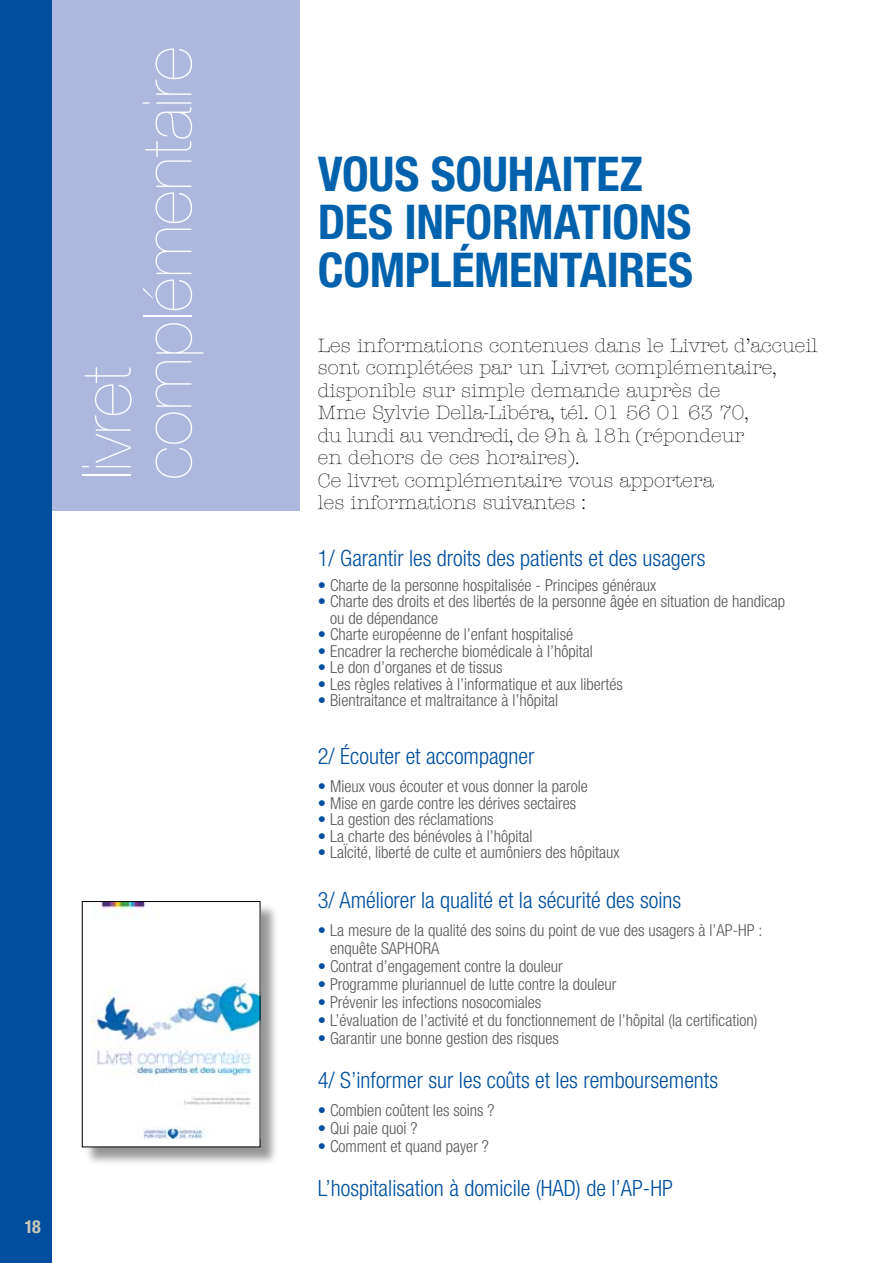
<style>
.page{position:relative;width:893px;height:1263px;background:#fff}
.page>*{position:absolute;margin:0;border:0;box-sizing:border-box;transform-origin:0 0}
.t1{font:200 68.1px/60.6px "Helvetica Neue LT Std";color:#fff}
.t2{font:700 condensed 48px/48px "Helvetica Neue LT Std";letter-spacing:-.005em;color:#0061ad}
.t3{font:300 condensed 22.5px "Helvetica Neue LT Std";color:#004f9f}
.t4{font:300 19.5px/22.5px "American Typewriter Std";color:#000}
.t5{font:700 condensed 18px "Helvetica Neue LT Std";color:#cccab8}
.t6{font:300 condensed 16.5px/16.5px "Helvetica Neue LT Std";color:#575756}
.s1{color:#004f9f}
</style>
<div class="page">
<div style="left:0;top:0;width:300px;height:510px;background:#aeb8df"></div>
<div style="left:0;top:0;width:52px;height:1263px;background:#004f9f"></div>
<div style="left:84px;top:903px;width:195px;height:263px;background:#000;opacity:.41"></div>
<div style="left:82px;top:901px;width:178px;height:246px;background:#fff"></div>
<img style="left:91px;top:903px;width:167px;height:235px">
<h1 class="t1" style="left:76px;top:480px;width:435px;rotate:-90deg">livret complémentaire</h1>
<p class="t5" style="left:24px;top:1216px;width:18px">18</p>
<h2 class="t2" style="left:318px;top:149px;width:377px">VOUS SOUHAITEZ<br>DES INFORMATIONS<br>COMPLÉMENTAIRES</h2>
<p class="t4" style="left:318px;top:334px;width:501px">Les informations contenues dans le Livret d’accueil sont complétées par un Livret complémentaire, disponible sur simple demande auprès de<br>Mme Sylvie Della-Libéra, tél. 01 56 01 63 70,<br>du lundi au vendredi, de 9h à 18h (répondeur<br>en dehors de ces horaires).<br>Ce livret complémentaire vous apportera<br>les informations suivantes :</p>
<h3 class="t3" style="left:318px;top:545px;width:389px">1/ Garantir les droits des patients et des usagers</h3>
<p class="t6" style="left:318px;top:576px;width:340px"><span class="s1">•</span> Charte de la personne hospitalisée - Principes généraux</p>
<p class="t6" style="left:330px;top:593px;width:457px;text-indent:-12px"><span class="s1">•</span> Charte des droits et des libertés de la personne âgée en situation de handicap ou de dépendance</p>
<p class="t6" style="left:318px;top:626px;width:257px"><span class="s1">•</span> Charte européenne de l’enfant hospitalisé</p>
<p class="t6" style="left:318px;top:642px;width:277px"><span class="s1">•</span> Encadrer la recherche biomédicale à l’hôpital</p>
<p class="t6" style="left:318px;top:659px;width:186px"><span class="s1">•</span> Le don d’organes et de tissus</p>
<p class="t6" style="left:318px;top:675px;width:307px"><span class="s1">•</span> Les règles relatives à l’informatique et aux libertés</p>
<p class="t6" style="left:318px;top:692px;width:242px"><span class="s1">•</span> Bientraitance et maltraitance à l’hôpital</p>
<h3 class="t3" style="left:318px;top:743px;width:218px">2/ Écouter et accompagner</h3>
<p class="t6" style="left:318px;top:778px;width:271px"><span class="s1">•</span> Mieux vous écouter et vous donner la parole</p>
<p class="t6" style="left:318px;top:794px;width:260px"><span class="s1">•</span> Mise en garde contre les dérives sectaires</p>
<p class="t6" style="left:318px;top:811px;width:177px"><span class="s1">•</span> La gestion des réclamations</p>
<p class="t6" style="left:318px;top:827px;width:216px"><span class="s1">•</span> La charte des bénévoles à l’hôpital</p>
<p class="t6" style="left:318px;top:844px;width:303px"><span class="s1">•</span> LaÏcité, liberté de culte et aumôniers des hôpitaux</p>
<h3 class="t3" style="left:318px;top:887px;width:365px">3/ Améliorer la qualité et la sécurité des soins</h3>
<p class="t6" style="left:330px;top:921px;width:434px;line-height:18px;text-indent:-12px"><span class="s1">•</span> La mesure de la qualité des soins du point de vue des usagers à l’AP-HP : enquête SAPHORA</p>
<p class="t6" style="left:318px;top:958px;width:246px"><span class="s1">•</span> Contrat d’engagement contre la douleur</p>
<p class="t6" style="left:318px;top:976px;width:300px"><span class="s1">•</span> Programme pluriannuel de lutte contre la douleur</p>
<p class="t6" style="left:318px;top:994px;width:225px"><span class="s1">•</span> Prévenir les infections nosocomiales</p>
<p class="t6" style="left:318px;top:1012px;width:441px"><span class="s1">•</span> L’évaluation de l’activité et du fonctionnement de l’hôpital (la certification)</p>
<p class="t6" style="left:318px;top:1030px;width:243px"><span class="s1">•</span> Garantir une bonne gestion des risques</p>
<h3 class="t3" style="left:318px;top:1067px;width:402px">4/ S’informer sur les coûts et les remboursements</h3>
<p class="t6" style="left:318px;top:1102px;width:178px"><span class="s1">•</span> Combien coûtent les soins ?</p>
<p class="t6" style="left:318px;top:1120px;width:101px"><span class="s1">•</span> Qui paie quoi ?</p>
<p class="t6" style="left:318px;top:1138px;width:173px"><span class="s1">•</span> Comment et quand payer ?</p>
<h3 class="t3" style="left:318px;top:1175px;width:357px">L’hospitalisation à domicile (HAD) de l’AP-HP</h3>
</div>
